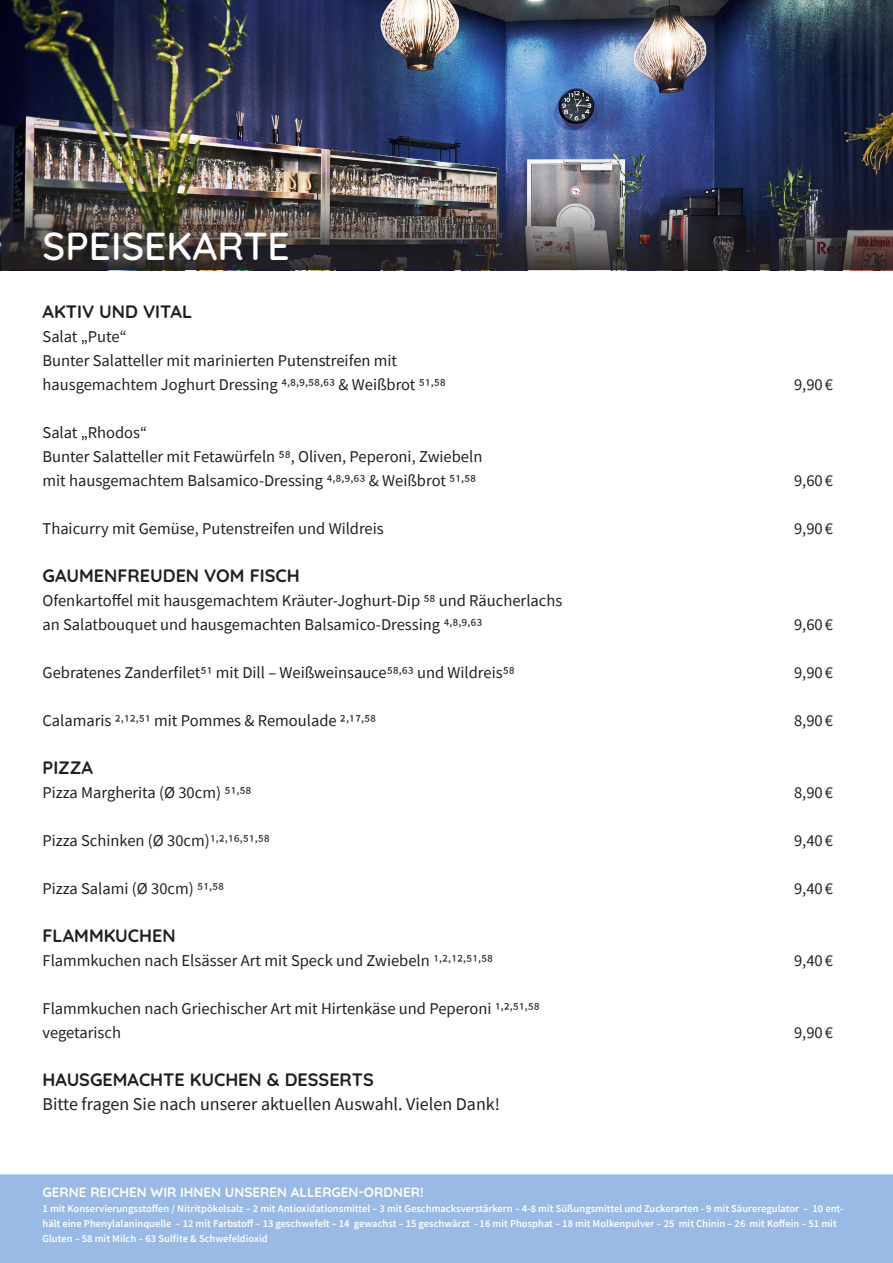
<style>
.page{position:relative;width:893px;height:1263px;background:#fff}
.page>*{position:absolute;margin:0;border:0;box-sizing:border-box;transform-origin:0 0}
.t1{font:600 39px "Quicksand";color:#fff}
.t2{font:700 18px "Quicksand";color:#231f20}
.t3{font:18px "Source Sans Pro";color:#231f20}
.t4{font:16.5px/24px "Source Sans Pro";color:#231f20}
.t5{font:700 13.5px "Quicksand";color:#fff}
.t6{font:600 10.5px/15px "Source Sans Pro";color:#fff}
</style>
<div class="page">
<div style="left:0;top:1174px;width:893px;height:89px;background:#98bae4"></div>
<img style="left:0;top:0;width:893px;height:270px">
<img style="left:1px;top:117px;width:891px;height:152px">
<p class="t1" style="left:43px;top:216px;width:249px">SPEISEKARTE</p>
<p class="t2" style="left:43px;top:298px;width:151px">AKTIV UND VITAL</p>
<p class="t4" style="left:43px;top:324px;width:86px">Salat „Pute“</p>
<p class="t4" style="left:43px;top:348px;width:356px">Bunter Salatteller mit marinierten Putenstreifen mit</p>
<p class="t4" style="left:43px;top:372px;width:405px">hausgemachtem Joghurt Dressing 4,8,9,58,63 &amp; Weißbrot 51,58</p>
<p class="t4" style="left:794px;top:372px;width:40px">9,90 €</p>
<p class="t4" style="left:43px;top:420px;width:441px">Salat „Rhodos“<br>Bunter Salatteller mit Fetawürfeln 58, Oliven, Peperoni, Zwiebeln</p>
<p class="t4" style="left:43px;top:468px;width:435px">mit hausgemachtem Balsamico-Dressing 4,8,9,63 &amp; Weißbrot 51,58</p>
<p class="t4" style="left:794px;top:468px;width:40px">9,60 €</p>
<p class="t4" style="left:43px;top:516px;width:343px">Thaicurry mit Gemüse, Putenstreifen und Wildreis</p>
<p class="t4" style="left:794px;top:516px;width:40px">9,90 €</p>
<p class="t2" style="left:43px;top:562px;width:259px">GAUMENFREUDEN VOM FISCH</p>
<p class="t4" style="left:43px;top:588px;width:521px">Ofenkartoffel mit hausgemachtem Kräuter-Joghurt-Dip 58 und Räucherlachs</p>
<p class="t4" style="left:43px;top:612px;width:441px">an Salatbouquet und hausgemachten Balsamico-Dressing 4,8,9,63</p>
<p class="t4" style="left:794px;top:612px;width:40px">9,60 €</p>
<p class="t4" style="left:43px;top:660px;width:474px">Gebratenes Zanderfilet51 mit Dill – Weißweinsauce58,63 und Wildreis58</p>
<p class="t4" style="left:794px;top:660px;width:40px">9,90 €</p>
<p class="t4" style="left:43px;top:708px;width:335px">Calamaris 2,12,51 mit Pommes &amp; Remoulade 2,17,58</p>
<p class="t4" style="left:794px;top:708px;width:40px">8,90 €</p>
<p class="t2" style="left:43px;top:754px;width:52px">PIZZA</p>
<p class="t4" style="left:43px;top:780px;width:210px">Pizza Margherita (Ø 30cm) 51,58</p>
<p class="t4" style="left:794px;top:780px;width:40px">8,90 €</p>
<p class="t4" style="left:43px;top:828px;width:229px">Pizza Schinken (Ø 30cm)1,2,16,51,58</p>
<p class="t4" style="left:794px;top:828px;width:40px">9,40 €</p>
<p class="t4" style="left:43px;top:876px;width:183px">Pizza Salami (Ø 30cm) 51,58</p>
<p class="t4" style="left:794px;top:876px;width:40px">9,40 €</p>
<p class="t2" style="left:43px;top:922px;width:135px">FLAMMKUCHEN</p>
<p class="t4" style="left:43px;top:948px;width:452px">Flammkuchen nach Elsässer Art mit Speck und Zwiebeln 1,2,12,51,58</p>
<p class="t4" style="left:794px;top:948px;width:40px">9,40 €</p>
<p class="t4" style="left:43px;top:996px;width:499px">Flammkuchen nach Griechischer Art mit Hirtenkäse und Peperoni 1,2,51,58</p>
<p class="t4" style="left:43px;top:1020px;width:80px">vegetarisch</p>
<p class="t4" style="left:794px;top:1020px;width:40px">9,90 €</p>
<p class="t2" style="left:43px;top:1066px;width:333px">HAUSGEMACHTE KUCHEN &amp; DESSERTS</p>
<p class="t3" style="left:43px;top:1093px;width:459px">Bitte fragen Sie nach unserer aktuellen Auswahl. Vielen Dank!</p>
<p class="t5" style="left:43px;top:1182px;width:383px">GERNE REICHEN WIR IHNEN UNSEREN ALLERGEN-ORDNER!</p>
<p class="t6" style="left:43px;top:1201px;width:802px">1 mit Konservierungsstoffen / Nitritpökelsalz – 2 mit Antioxidationsmittel – 3 mit Geschmacksverstärkern – 4-8 mit Süßungsmittel und Zuckerarten - 9 mit Säureregulator – 10 ent&shy;hält eine Phenylalaninquelle – 12 mit Farbstoff – 13 geschwefelt – 14 gewachst – 15 geschwärzt - 16 mit Phosphat – 18 mit Molkenpulver – 25 mit Chinin – 26 mit Koffein – 51 mit<br>Gluten – 58 mit Milch – 63 Sulfite &amp; Schwefeldioxid</p>
</div>
